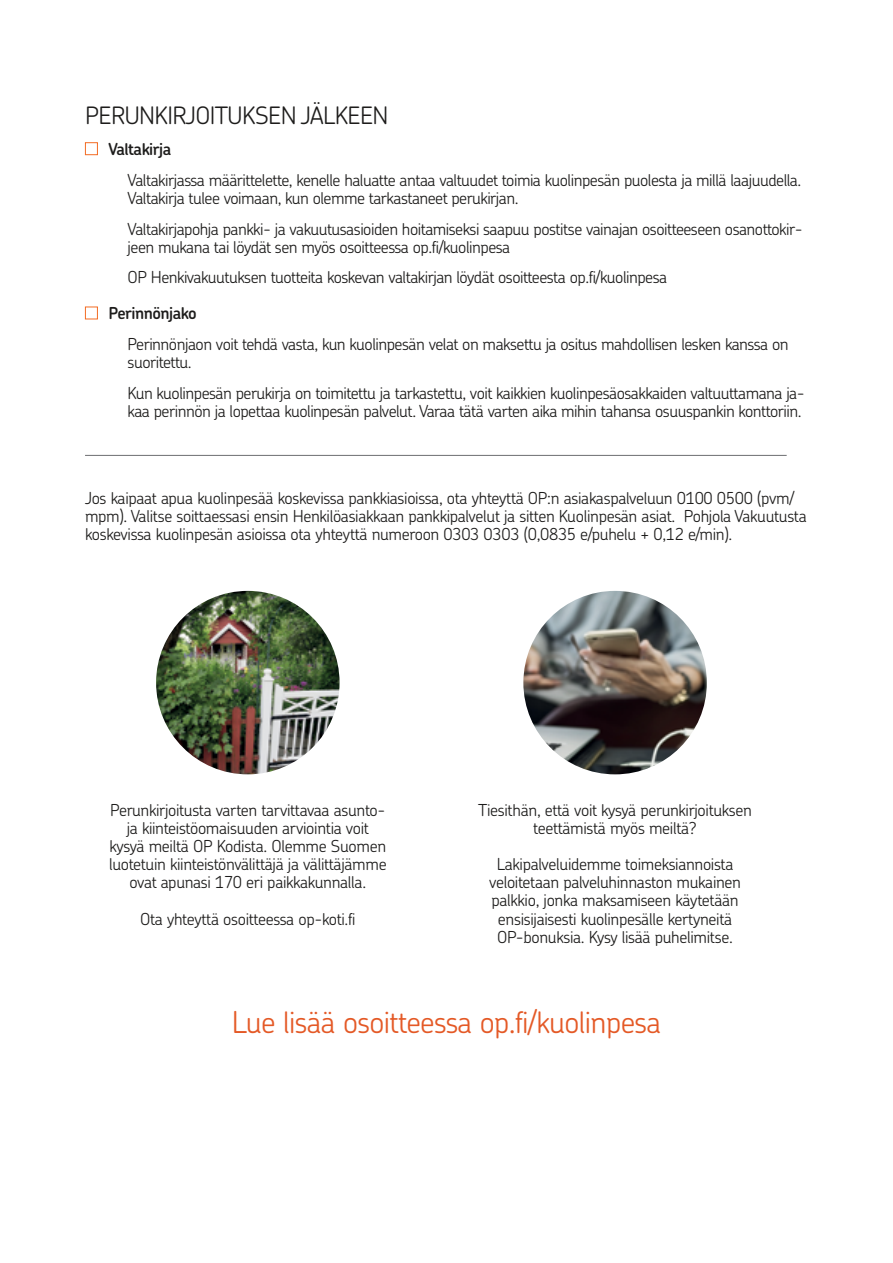
<style>
.page{position:relative;width:893px;height:1263px;background:#fff}
.page>*{position:absolute;margin:0;border:0;box-sizing:border-box;transform-origin:0 0}
.Leipis_11pt{font:300 30px "OP Chevin Pro";letter-spacing:-.02em;color:#e45926}
.H2_Otsikko_16pt{font:300 24px "OP Chevin Pro";letter-spacing:-.025em;color:#1d1c1b}
.Leipis_11pt-2{font:300 16.5px/18px "OP Chevin Pro";letter-spacing:-.02em;color:#1d1c1b;text-align:center}
.Leipis_11pt_sisennet{font:300 16.5px/18px "OP Chevin Pro";letter-spacing:-.03em;color:#1d1c1b}
.H3_otsikko_11pt{font:600 16.5px "OP Chevin Pro";letter-spacing:-.03em;color:#1d1c1b}
</style>
<div class="page">
<div style="left:85px;top:142px;width:13px;height:13px;border:1px solid #f36c24"></div>
<div style="left:85px;top:307px;width:13px;height:12px;border:1px solid #f36c24"></div>
<hr style="left:85px;top:455px;width:702px;height:1px;background:#6d6e71">
<img style="left:156px;top:591px;width:184px;height:183px;border-radius:92px">
<img style="left:523px;top:591px;width:184px;height:183px;border-radius:92px">
<h2 class="H2_Otsikko_16pt" style="left:85px;top:99px;width:305px">PERUNKIRJOITUKSEN JÄLKEEN</h2>
<h3 class="H3_otsikko_11pt" style="left:108px;top:138px;width:64px">Valtakirja</h3>
<p class="Leipis_11pt_sisennet" style="left:128px;top:170px;width:675px">Valtakirjassa määrittelette, kenelle haluatte antaa valtuudet toimia kuolinpesän puolesta ja millä laajuudella.<br>Valtakirja tulee voimaan, kun olemme tarkastaneet perukirjan.</p>
<p class="Leipis_11pt_sisennet" style="left:128px;top:219px;width:677px">Valtakirjapohja pankki- ja vakuutusasioiden hoitamiseksi saapuu postitse vainajan osoitteeseen osanottokir&shy;jeen mukana tai löydät sen myös osoitteessa op.fi/kuolinpesa</p>
<p class="Leipis_11pt_sisennet" style="left:128px;top:268px;width:541px">OP Henkivakuutuksen tuotteita koskevan valtakirjan löydät osoitteesta op.fi/kuolinpesa</p>
<h3 class="H3_otsikko_11pt" style="left:108px;top:302px;width:90px">Perinnönjako</h3>
<p class="Leipis_11pt_sisennet" style="left:128px;top:335px;width:663px">Perinnönjaon voit tehdä vasta, kun kuolinpesän velat on maksettu ja ositus mahdollisen lesken kanssa on suoritettu.</p>
<p class="Leipis_11pt_sisennet" style="left:128px;top:383px;width:679px">Kun kuolinpesän perukirja on toimitettu ja tarkastettu, voit kaikkien kuolinpesäosakkaiden valtuuttamana ja&shy;kaa perinnön ja lopettaa kuolinpesän palvelut. Varaa tätä varten aika mihin tahansa osuuspankin konttoriin.</p>
<p class="Leipis_11pt-2" style="left:85px;top:488px;width:723px;text-align:left">Jos kaipaat apua kuolinpesää koskevissa pankkiasioissa, ota yhteyttä OP:n asiakaspalveluun 0100 0500 (pvm/ mpm). Valitse soittaessasi ensin Henkilöasiakkaan pankkipalvelut ja sitten Kuolinpesän asiat. Pohjola Vakuutusta koskevissa kuolinpesän asioissa ota yhteyttä numeroon 0303 0303 (0,0835 e/puhelu + 0,12 e/min).</p>
<p class="Leipis_11pt-2" style="left:109px;top:801px;width:279px">Perunkirjoitusta varten tarvittavaa asunto&shy;ja kiinteistöomaisuuden arviointia voit kysyä meiltä OP Kodista. Olemme Suomen luotetuin kiinteistönvälittäjä ja välittäjämme ovat apunasi 170 eri paikkakunnalla.</p>
<p class="Leipis_11pt-2" style="left:140px;top:909px;width:217px">Ota yhteyttä osoitteessa op-koti.fi</p>
<p class="Leipis_11pt-2" style="left:478px;top:801px;width:275px">Tiesithän, että voit kysyä perunkirjoituksen teettämistä myös meiltä?</p>
<p class="Leipis_11pt-2" style="left:489px;top:855px;width:253px">Lakipalveluidemme toimeksiannoista veloitetaan palveluhinnaston mukainen palkkio, jonka maksamiseen käytetään ensisijaisesti kuolinpesälle kertyneitä</p>
<p class="Leipis_11pt-2" style="left:497px;top:927px;width:237px">OP-bonuksia. Kysy lisää puhelimitse.</p>
<p class="Leipis_11pt" style="left:232px;top:1002px;width:431px">Lue lisää osoitteessa op.fi/kuolinpesa</p>
</div>
